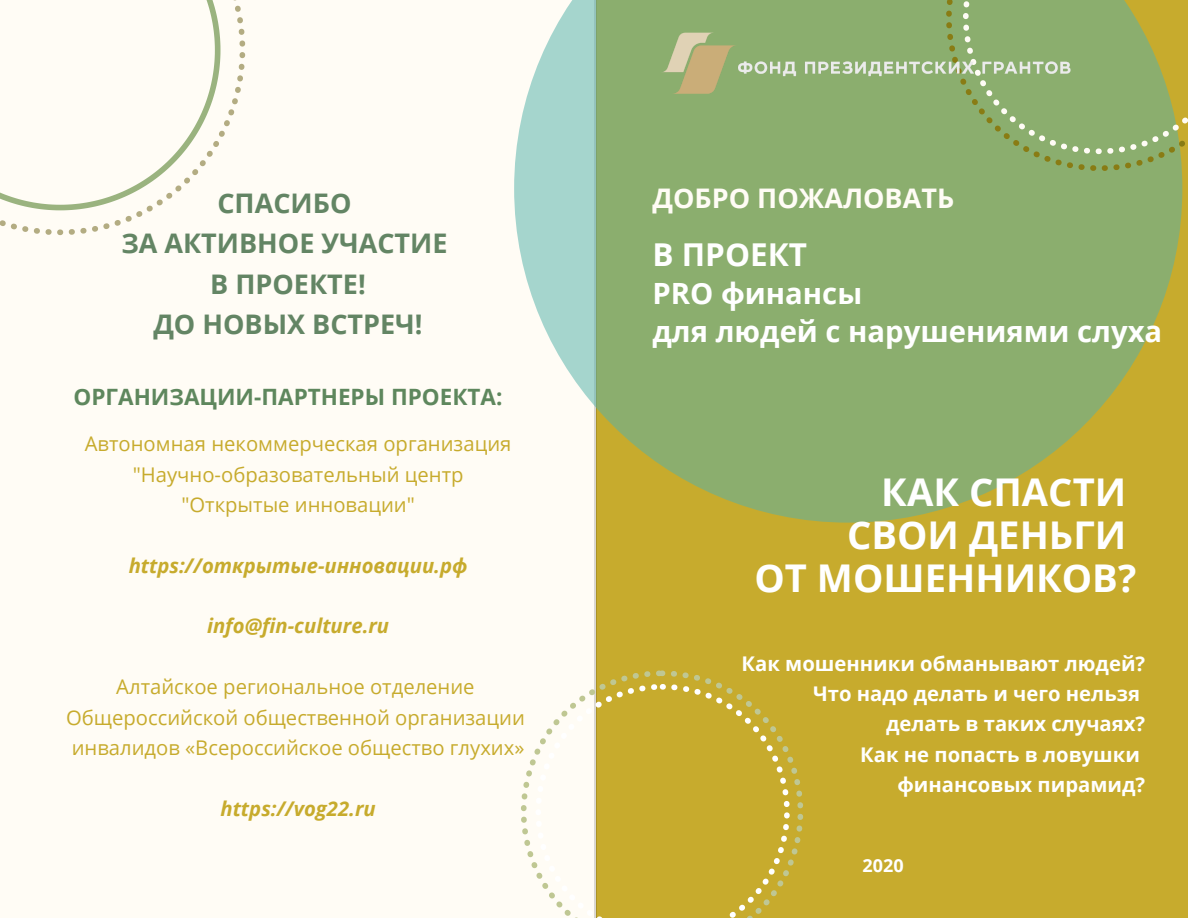
<style>
.page{position:relative;width:1188px;height:918px;background:#c7ab2d}
.page>*{position:absolute;margin:0;border:0;box-sizing:border-box;transform-origin:0 0}
.t1{font:700 38.25px/42.8px "Open Sans";color:#fff;text-align:right}
.t2{font:700 31.5px "Open Sans";color:#fff}
.t3{font:700 29.25px/38.2px "Open Sans";color:#fff}
.t4{font:700 27px/40.5px "Open Sans";color:#638564;text-align:center}
.t5{font:700 27px "Open Sans";color:#fffcf5}
.t6{font:700 22.5px "Open Sans";color:#5e875d}
.t7{font:20.25px/30.3px "Open Sans";color:#c7ab2d;text-align:center}
.t8{font:700 20.25px/30.3px "Open Sans";color:#fff;text-align:right}
.t9{font:italic 700 20.25px "Open Sans";color:#c7ab2d}
.t10{font:700 18px "Open Sans";color:#fff}
</style>
<div class="page">
<div style="left:0;top:0;width:595px;height:918px;background:#fffcf5"></div>
<hr style="left:594px;top:0;width:2px;height:918px;background:#dad7d1">
<svg style="left:514px;top:0;width:668px;height:523px;fill:#8bae6e"></svg>
<svg style="left:946px;top:0;width:242px;height:171px"></svg>
<svg style="left:521px;top:670px;width:282px;height:199px"></svg>
<svg style="left:536px;top:684px;width:254px;height:234px"></svg>
<svg style="left:0;top:0;width:245px;height:235px"></svg>
<svg style="left:0;top:0;width:220px;height:210px"></svg>
<img style="left:600px;top:4px;width:530px;height:120px">
<h3 class="t4" style="left:121px;top:182px;width:328px">СПАСИБО<br>ЗА АКТИВНОЕ УЧАСТИЕ<br>В ПРОЕКТЕ!<br>ДО НОВЫХ ВСТРЕЧ!</h3>
<p class="t6" style="left:74px;top:381px;width:430px">ОРГАНИЗАЦИИ-ПАРТНЕРЫ ПРОЕКТА:</p>
<p class="t7" style="left:85px;top:428px;width:428px">Автономная некоммерческая организация "Научно-образовательный центр "Открытые инновации"</p>
<p class="t9" style="left:129px;top:551px;width:340px">https://открытые-инновации.рф</p>
<p class="t9" style="left:207px;top:612px;width:184px">info@fin-culture.ru</p>
<p class="t7" style="left:66px;top:671px;width:460px">Алтайское региональное отделение<br>Общероссийской общественной организации инвалидов «Всероссийское общество глухих»</p>
<p class="t9" style="left:220px;top:794px;width:157px">https://vog22.ru</p>
<h3 class="t5" style="left:652px;top:179px;width:303px">ДОБРО ПОЖАЛОВАТЬ</h3>
<h2 class="t2" style="left:652px;top:232px;width:156px">В ПРОЕКТ</h2>
<h3 class="t3" style="left:652px;top:273px;width:511px">PRO финансы<br>для людей с нарушениями слуха</h3>
<h1 class="t1" style="left:754px;top:470px;width:383px">КАК СПАСТИ<br>СВОИ ДЕНЬГИ<br>ОТ МОШЕННИКОВ?</h1>
<p class="t8" style="left:742px;top:647px;width:405px">Как мошенники обманывают людей?<br>Что надо делать и чего нельзя делать в таких случаях?<br>Как не попасть в ловушки финансовых пирамид?</p>
<p class="t10" style="left:863px;top:853px;width:43px">2020</p>
</div>
